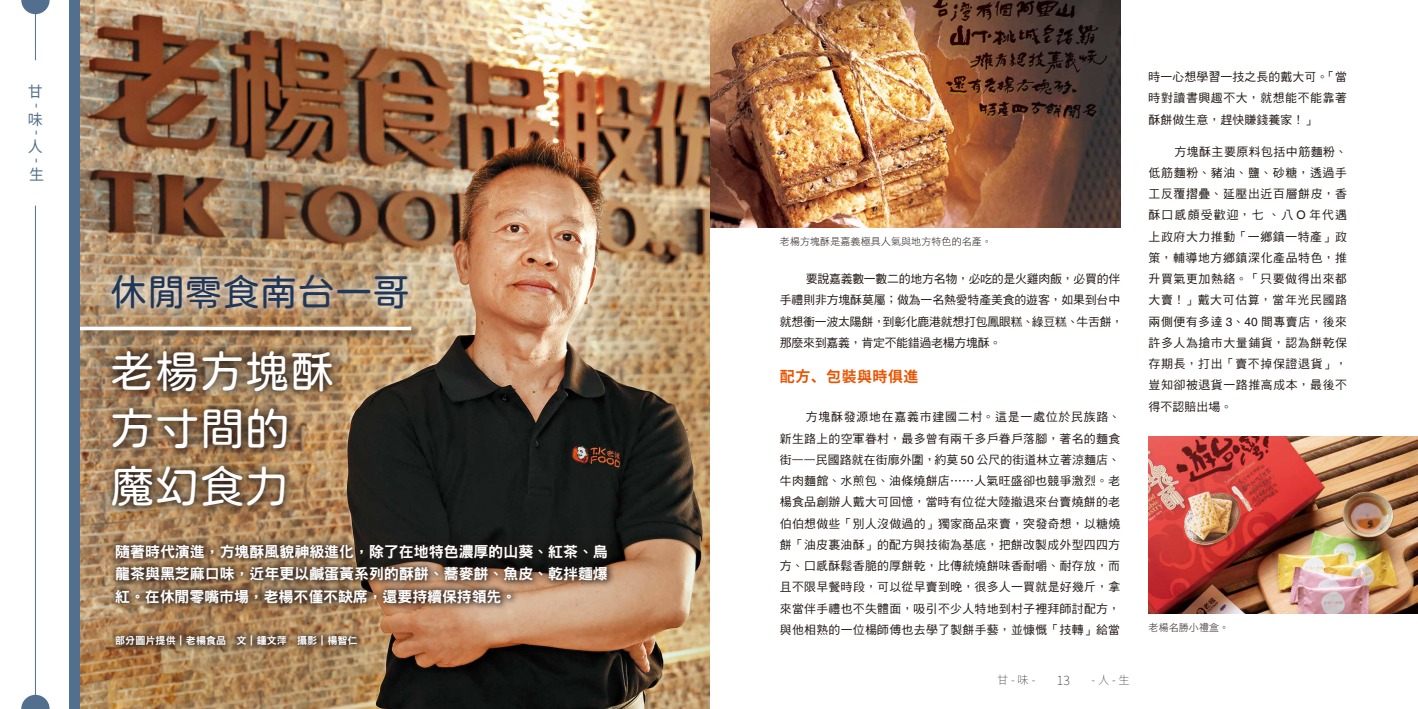
<style>
.page{position:relative;width:1418px;height:709px;background:#fff}
.page>*{position:absolute;margin:0;border:0;box-sizing:border-box;transform-origin:0 0}
.t1{font:45px/57.5px "jf openhuninn 1.1";color:#fff}
.t2{font:37.5px "jf openhuninn 1.1";color:#223755}
.t3{font:15px/22.5px "DF Hei Std W9";letter-spacing:-.005em;color:#fff;text-align:justify}
.t4{font:15px "Gen Jyuu Gothic L Monospace Bold";letter-spacing:.03em;color:#ea5504}
.t5{font:15px "Noto Sans CJ Ktc";color:#52708d}
.t6{font:100 12.5px "Noto Sans CJ Ktc";color:#221815}
.t7{font:11.88px/21.2px "DF Hei Std W5";letter-spacing:.01em;color:#221815;text-align:justify}
.t8{font:11.88px/21.2px "DF Hei Std W5";letter-spacing:-.02em;color:#221815}
.t9{font:100 11.25px "Noto Sans CJ Ktc";color:#221815}
.t10{font:10px "DF Hei Std W3";letter-spacing:.01em;color:#221815}
.t11{font:10px "DF Hei Std W9";letter-spacing:.01em;color:#fff}
.s1{font-family:"Helvetica"}
</style>
<div class="page">
<svg style="left:21px;top:0;width:29px;height:14px"></svg>
<svg style="left:21px;top:694px;width:29px;height:15px"></svg>
<hr style="left:35px;top:206px;width:1px;height:503px;background:#52708d">
<hr style="left:35px;top:0;width:1px;height:60px;background:#52708d">
<img style="left:1148px;top:436px;width:269px;height:178px">
<img style="left:709px;top:0;width:411px;height:228px">
<img style="left:80px;top:0;width:629px;height:709px">
<div style="left:109px;top:537px;width:506px;height:116px;background:#221815;opacity:.75"></div>
<div style="left:102px;top:340px;width:242px;height:177px;background:#221815;opacity:.9"></div>
<div style="left:77px;top:323px;width:344px;height:17px;background:#221815;opacity:.75"></div>
<hr style="left:80px;top:327px;width:331px;height:3px;background:#fff">
<div style="left:69px;top:0;width:11px;height:709px;background:#52708d"></div>
<div style="left:100px;top:262px;width:320px;height:59px;background:#fff;opacity:.7"></div>
<p class="t5" style="left:28px;top:83px;width:16px">甘</p>
<p class="t5" style="left:46px;top:103px;width:7px;rotate:90deg">-</p>
<p class="t5" style="left:28px;top:111px;width:16px">味</p>
<p class="t5" style="left:46px;top:130px;width:7px;rotate:90deg">-</p>
<p class="t5" style="left:28px;top:138px;width:16px">人</p>
<p class="t5" style="left:46px;top:158px;width:7px;rotate:90deg">-</p>
<p class="t5" style="left:29px;top:166px;width:16px">生</p>
<h2 class="t2" style="left:110px;top:267px;width:301px">休閒零食南台一哥</h2>
<h1 class="t1" style="left:110px;top:341px;width:226px">老楊方塊酥方寸間的魔幻食力</h1>
<p class="t3" style="left:115px;top:539px;width:494px">隨著時代演進，方塊酥風貌神級進化，除了在地特色濃厚的山葵、紅茶、烏龍茶與黑芝麻口味，近年更以鹹蛋黃系列的酥餅、蕎麥餅、魚皮、乾拌麵爆紅。在休閒零嘴市場，老楊不僅不缺席，還要持續保持領先。</p>
<p class="t11" style="left:115px;top:635px;width:244px">部分圖片提供｜老楊食品 文｜鍾文萍　攝影｜楊智仁</p>
<p class="t10" style="left:780px;top:236px;width:214px">老楊方塊酥是嘉義極具人氣與地方特色的名產。</p>
<p class="t8" style="left:780px;top:268px;width:345px;text-indent:26px">要說嘉義數一數二的地方名物，必吃的是火雞肉飯，必買的伴手禮則非方塊酥莫屬；做為一名熱愛特產美食的遊客，如果到台中就想衝一波太陽餅，到彰化鹿港就想打包鳳眼糕、綠豆糕、牛舌餅，那麼來到嘉義，肯定不能錯過老楊方塊酥。</p>
<p class="t4" style="left:780px;top:365px;width:140px">配方、包裝與時俱進</p>
<p class="t7" style="left:780px;top:406px;width:342px;text-indent:26px">方塊酥發源地在嘉義市建國二村。這是一處位於民族路、新生路上的空軍眷村，最多曾有兩千多戶眷戶落腳，著名的麵食街——民國路就在街廓外圍，約莫 <span class="s1">50</span> 公尺的街道林立著涼麵店、牛肉麵館、水煎包、油條燒餅店⋯⋯人氣旺盛卻也競爭激烈。老楊食品創辦人戴大可回憶，當時有位從大陸撤退來台賣燒餅的老伯伯想做些「別人沒做過的」獨家商品來賣，突發奇想，以糖燒餅「油皮裹油酥」的配方與技術為基底，把餅改製成外型四四方方、口感酥鬆香脆的厚餅乾，比傳統燒餅味香耐嚼、耐存放，而且不限早餐時段，可以從早賣到晚，很多人一買就是好幾斤，拿來當伴手禮也不失體面，吸引不少人特地到村子裡拜師討配方，與他相熟的一位楊師傅也去學了製餅手藝，並慷慨「技轉」給當</p>
<p class="t9" style="left:997px;top:673px;width:134px">甘 - 味 -　　　　　- 人 - 生</p>
<p class="t6" style="left:1056px;top:673px;width:15px">13</p>
<p class="t7" style="left:1148px;top:66px;width:200px">時一心想學習一技之長的戴大可。「當時對讀書興趣不大，就想能不能靠著酥餅做生意，趕快賺錢養家！」</p>
<p class="t7" style="left:1148px;top:140px;width:200px;text-indent:26px">方塊酥主要原料包括中筋麵粉、低筋麵粉、豬油、鹽、砂糖，透過手工反覆摺疊、延壓出近百層餅皮，香酥口感頗受歡迎，七、八 <span class="s1">O</span> 年代遇上政府大力推動「一鄉鎮一特產」政策，輔導地方鄉鎮深化產品特色，推升買氣更加熱絡。「只要做得出來都大賣！」戴大可估算，當年光民國路兩側便有多達 <span class="s1">3</span>、<span class="s1">40</span> 間專賣店，後來許多人為搶市大量鋪貨，認為餅乾保存期長，打出「賣不掉保證退貨」，豈知卻被退貨一路推高成本，最後不得不認賠出場。</p>
<p class="t10" style="left:1148px;top:622px;width:82px">老楊名勝小禮盒。</p>
</div>
